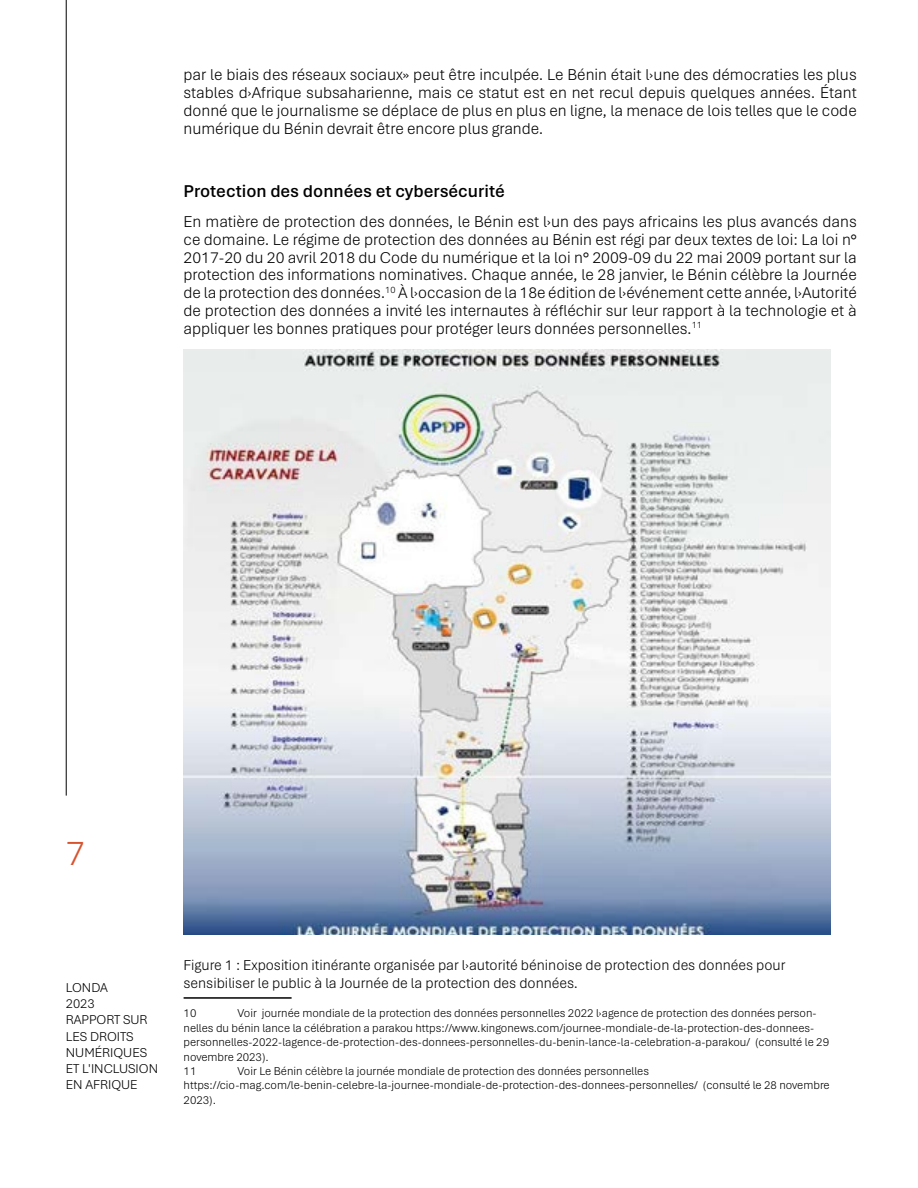
<style>
.page{position:relative;width:918px;height:1188px;background:#fff}
.page>*{position:absolute;margin:0;border:0;box-sizing:border-box;transform-origin:0 0}
.t1{font:300 36px "Aptos";color:#d7532e}
.t2{font:600 18px "Aptos";color:#000}
.t3{font:300 16.5px/17.9px "Aptos";color:#000;text-align:justify}
.t4{font:300 15px/18px "Aptos";color:#000}
.t5{font:300 13.5px/16.2px "Aptos";color:#000}
.t6{font:300 12px/14.4px "Aptos";color:#000}
</style>
<div class="page">
<hr style="left:66px;top:0;width:1px;height:796px;background:#000">
<img style="left:184px;top:349px;width:646px;height:585px">
<hr style="left:184px;top:997px;width:108px;height:2px;background:#000">
<p class="t3" style="left:184px;top:65px;width:675px">par le biais des réseaux sociaux» peut être inculpée. Le Bénin était l›une des démocraties les plus stables d›Afrique subsaharienne, mais ce statut est en net recul depuis quelques années. Étant donné que le journalisme se déplace de plus en plus en ligne, la menace de lois telles que le code numérique du Bénin devrait être encore plus grande.</p>
<p class="t2" style="left:184px;top:179px;width:323px">Protection des données et cybersécurité</p>
<p class="t3" style="left:184px;top:212px;width:675px">En matière de protection des données, le Bénin est l›un des pays africains les plus avancés dans ce domaine. Le régime de protection des données au Bénin est régi par deux textes de loi: La loi n° 2017-20 du 20 avril 2018 du Code du numérique et la loi n° 2009-09 du 22 mai 2009 portant sur la protection des informations nominatives. Chaque année, le 28 janvier, le Bénin célèbre la Journée de la protection des données.<sup>10</sup> À l›occasion de la 18e édition de l›événement cette année, l›Autorité de protection des données a invité les internautes à réfléchir sur leur rapport à la technologie et à appliquer les bonnes pratiques pour protéger leurs données personnelles.<sup>11</sup></p>
<h1 class="t1" style="left:66px;top:829px;width:21px">7</h1>
<p class="t5" style="left:66px;top:979px;width:94px">LONDA<br>2023<br>RAPPORT SUR<br>LES DROITS<br>NUMÉRIQUES<br>ET L'INCLUSION<br>EN AFRIQUE</p>
<p class="t4" style="left:184px;top:955px;width:603px">Figure 1 : Exposition itinérante organisée par l›autorité béninoise de protection des données pour sensibiliser le public à la Journée de la protection des données.</p>
<p class="t6" style="left:184px;top:1006px;width:14px">10</p>
<p class="t6" style="left:184px;top:1006px;width:647px;text-indent:54px">Voir journée mondiale de la protection des données personnelles 2022 l›agence de protection des données person&shy;nelles du bénin lance la célébration a parakou https://www.kingonews.com/journee-mondiale-de-la-protection-des-donnees&shy;personnelles-2022-lagence-de-protection-des-donnees-personnelles-du-benin-lance-la-celebration-a-parakou/ (consulté le 29 novembre 2023).<br>11</p>
<p class="t6" style="left:184px;top:1063px;width:648px;text-indent:54px">Voir Le Bénin célèbre la journée mondiale de protection des données personnelles https://cio-mag.com/le-benin-celebre-la-journee-mondiale-de-protection-des-donnees-personnelles/ (consulté le 28 novembre<br>2023).</p>
</div>
